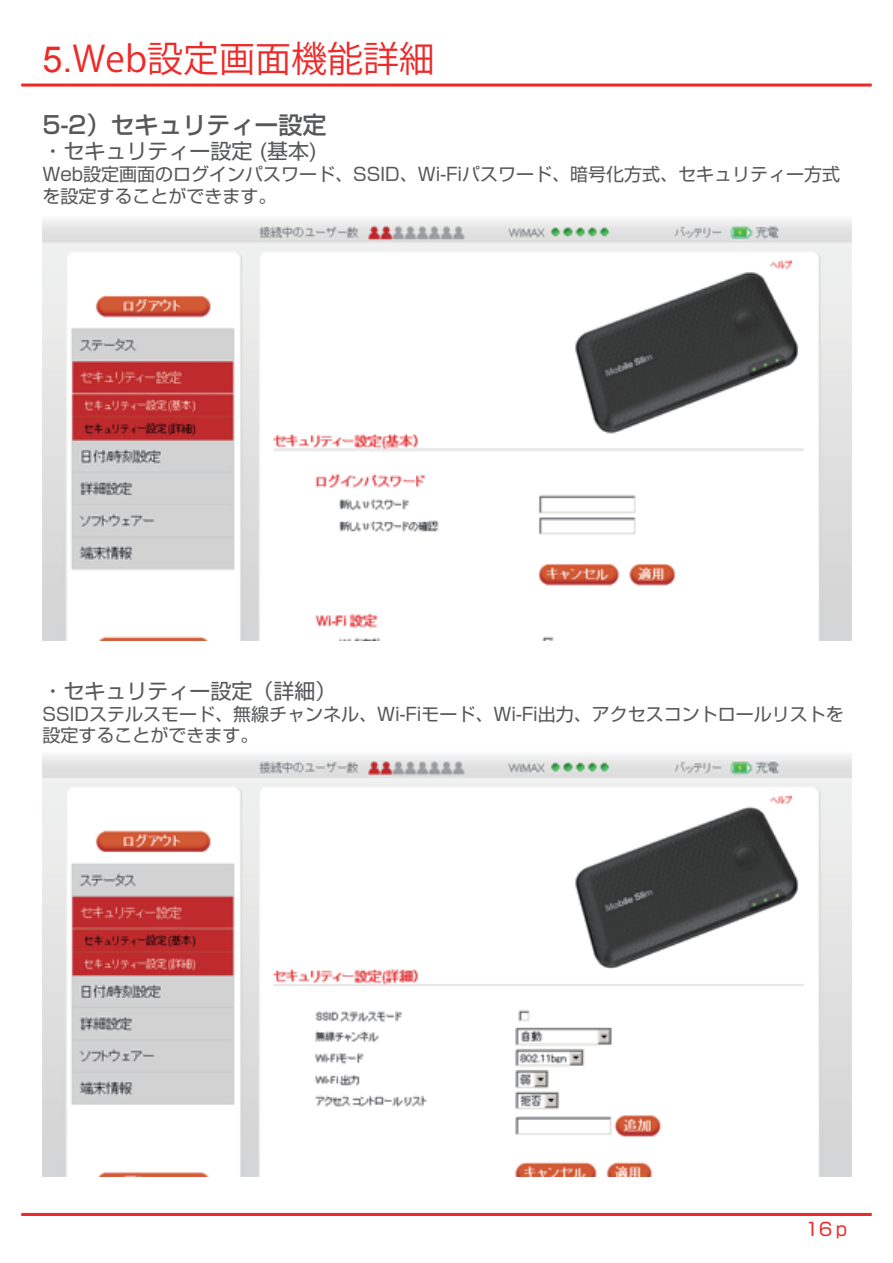
<style>
.page{position:relative;width:893px;height:1263px;background:#fff}
.page>*{position:absolute;margin:0;border:0;box-sizing:border-box;transform-origin:0 0}
.t1{font:36px "Koz Go Pro";color:#ee2a29}
.t2{font:500 24px "Shin Go Pro";color:#57585a}
.t3{font:21px "Shin Go Pro";color:#57585a}
.t4{font:18px/21.6px "Shin Go Pro";color:#57585a}
.t5{font:18px "Shin Go Pro";color:#ee2a29}
.s1{font-family:"Arial"}
</style>
<div class="page">
<hr style="left:21px;top:84px;width:851px;height:3px;background:#ee2a29">
<hr style="left:21px;top:1213px;width:851px;height:3px;background:#ee2a29">
<img style="left:43px;top:754px;width:808px;height:422px">
<img style="left:43px;top:219px;width:808px;height:421px">
<p class="t1" style="left:43px;top:36px;width:394px"><span class="s1">5.</span>Web設定画面機能詳細</p>
<p class="t2" style="left:43px;top:105px;width:285px">5-2）セキュリティー設定</p>
<p class="t3" style="left:43px;top:134px;width:276px">・セキュリティー設定 (基本)</p>
<p class="t4" style="left:43px;top:161px;width:799px">Web設定画面のログインパスワード、SSID、Wi-Fiパスワード、暗号化方式、セキュリティー方式を設定することができます。</p>
<p class="t3" style="left:43px;top:674px;width:295px">・セキュリティー設定（詳細）</p>
<p class="t4" style="left:43px;top:701px;width:803px">SSIDステルスモード、無線チャンネル、Wi-Fiモード、Wi-Fi出力、アクセスコントロールリストを設定することができます。</p>
<p class="t5" style="left:805px;top:1214px;width:47px">16ｐ</p>
</div>
